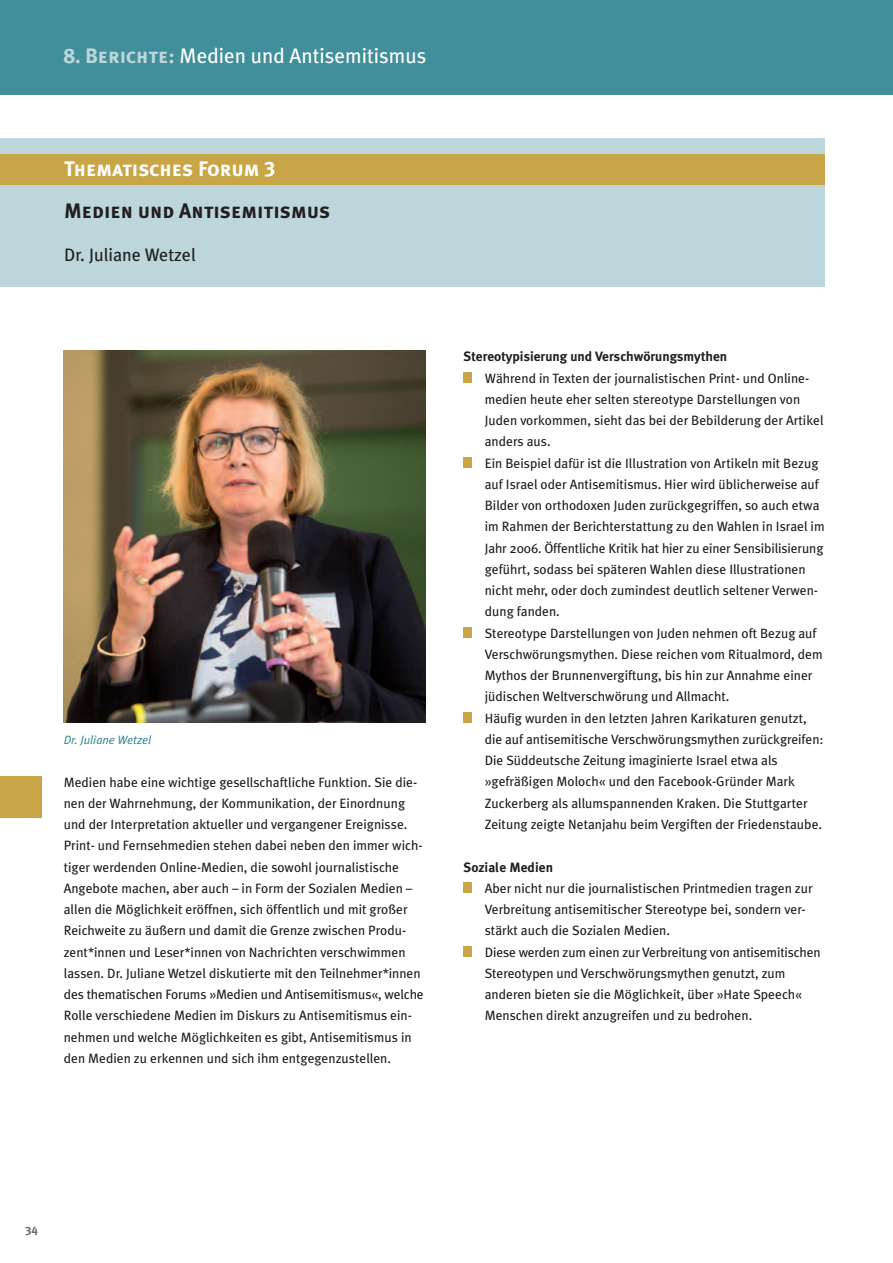
<style>
.page{position:relative;width:893px;height:1263px;background:#fff}
.page>*{position:absolute;margin:0;border:0;box-sizing:border-box;transform-origin:0 0}
.t1{font:21px "Meta Plus";color:#fff}
.t2{font:21px "Meta Plus Bold Caps";color:#231f20}
.t3{font:21px "Meta Plus Bold Caps";color:#fff}
.t4{font:18px "Meta Plus";color:#231f20}
.t5{font:13.5px/21.3px "Meta Plus";color:#231f20}
.t6{font:700 13.5px "Meta Plus";color:#231f20}
.t7{font:italic 12px "Meta Plus";color:#418f9a}
.t8{font:700 12px "Meta Plus";color:#6c6d70}
.s1{font-family:"Meta Plus Bold Caps";color:#bcd6db}
</style>
<div class="page">
<div style="left:0;top:0;width:893px;height:95px;background:#418f9a"></div>
<div style="left:463px;top:372px;width:9px;height:10px;background:#c8a647"></div>
<div style="left:463px;top:457px;width:9px;height:10px;background:#c8a647"></div>
<div style="left:463px;top:627px;width:9px;height:11px;background:#c8a647"></div>
<div style="left:463px;top:712px;width:9px;height:11px;background:#c8a647"></div>
<div style="left:463px;top:882px;width:9px;height:11px;background:#c8a647"></div>
<div style="left:463px;top:946px;width:9px;height:10px;background:#c8a647"></div>
<div style="left:0;top:138px;width:825px;height:148px;background:#bcd6db"></div>
<div style="left:0;top:155px;width:825px;height:30px;background:#c8a647"></div>
<img style="left:64px;top:351px;width:361px;height:372px">
<div style="left:0;top:776px;width:41px;height:41px;background:#c8a647"></div>
<h1 class="t1" style="left:64px;top:44px;width:364px"><span class="s1">8. Berichte:</span> Medien und Antisemitismus</h1>
<h1 class="t3" style="left:64px;top:156px;width:213px">Thematisches Forum 3</h1>
<h1 class="t2" style="left:64px;top:199px;width:268px">Medien und Antisemitismus</h1>
<h2 class="t4" style="left:64px;top:244px;width:133px">Dr. Juliane Wetzel</h2>
<p class="t7" style="left:64px;top:732px;width:89px">Dr. Juliane Wetzel</p>
<p class="t5" style="left:64px;top:771px;width:361px">Medien habe eine wichtige gesellschaftliche Funktion. Sie die&shy;nen der Wahrnehmung, der Kommunikation, der Einordnung und der Interpretation aktueller und vergangener Ereignisse.<br>Print- und Fernsehmedien stehen dabei neben den immer wich&shy;tiger werdenden Online-Medien, die sowohl journalistische Angebote machen, aber auch – in Form der Sozialen Medien – allen die Möglichkeit eröffnen, sich öffentlich und mit großer Reichweite zu äußern und damit die Grenze zwischen Produ&shy;zent*innen und Leser*innen von Nachrichten verschwimmen lassen. Dr. Juliane Wetzel diskutierte mit den Teilnehmer*innen des thematischen Forums »Medien und Antisemitismus«, welche Rolle verschiedene Medien im Diskurs zu Antisemitismus ein&shy;nehmen und welche Möglichkeiten es gibt, Antisemitismus in den Medien zu erkennen und sich ihm entgegenzustellen.</p>
<p class="t6" style="left:463px;top:349px;width:265px">Stereotypisierung und Verschwörungsmythen</p>
<p class="t5" style="left:485px;top:367px;width:341px">Während in Texten der journalistischen Print- und Online&shy;medien heute eher selten stereotype Darstellungen von Juden vorkommen, sieht das bei der Bebilderung der Artikel anders aus.<br>Ein Beispiel dafür ist die Illustration von Artikeln mit Bezug auf Israel oder Antisemitismus. Hier wird üblicherweise auf Bilder von orthodoxen Juden zurückgegriffen, so auch etwa im Rahmen der Berichterstattung zu den Wahlen in Israel im Jahr 2006. Öffentliche Kritik hat hier zu einer Sensibilisierung geführt, sodass bei späteren Wahlen diese Illustrationen nicht mehr, oder doch zumindest deutlich seltener Verwen&shy;dung fanden.<br>Stereotype Darstellungen von Juden nehmen oft Bezug auf Verschwörungsmythen. Diese reichen vom Ritualmord, dem Mythos der Brunnenvergiftung, bis hin zur Annahme einer jüdischen Weltverschwörung und Allmacht.<br>Häufig wurden in den letzten Jahren Karikaturen genutzt, die auf antisemitische Verschwörungsmythen zurückgreifen:<br>Die Süddeutsche Zeitung imaginierte Israel etwa als »gefräßigen Moloch« und den Facebook-Gründer Mark Zuckerberg als allumspannenden Kraken. Die Stuttgarter Zeitung zeigte Netanjahu beim Vergiften der Friedenstaube.</p>
<p class="t6" style="left:463px;top:859px;width:91px">Soziale Medien</p>
<p class="t5" style="left:485px;top:877px;width:337px">Aber nicht nur die journalistischen Printmedien tragen zur Verbreitung antisemitischer Stereotype bei, sondern ver&shy;stärkt auch die Sozialen Medien.<br>Diese werden zum einen zur Verbreitung von antisemitischen Stereotypen und Verschwörungsmythen genutzt, zum anderen bieten sie die Möglichkeit, über »Hate Speech« Menschen direkt anzugreifen und zu bedrohen.</p>
<p class="t8" style="left:26px;top:1222px;width:14px">34</p>
</div>
